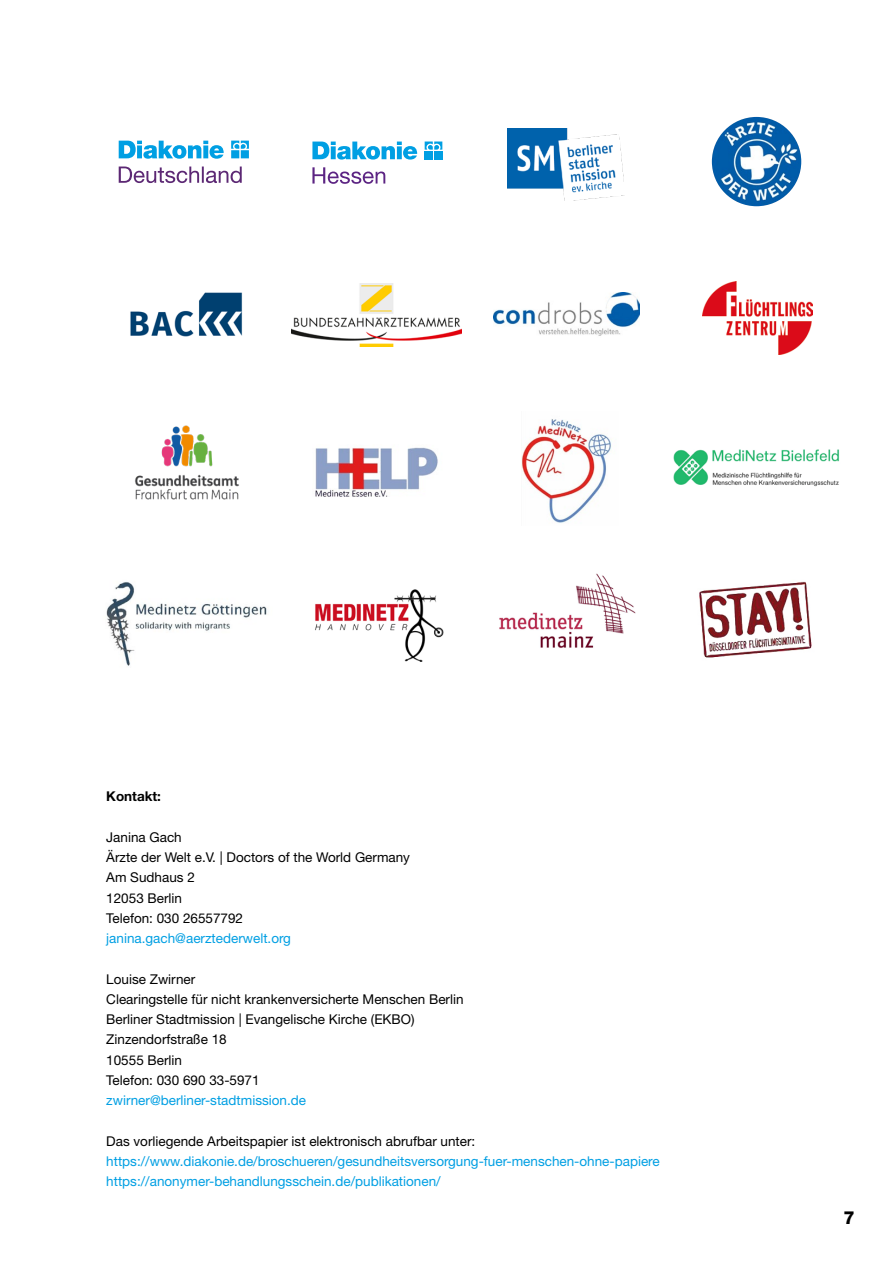
<style>
.page{position:relative;width:893px;height:1263px;background:#fff}
.page>*{position:absolute;margin:0;border:0;box-sizing:border-box;transform-origin:0 0}
.t1{font:800 18px "Helvetica Neue LT Pro";color:#000}
.t2{font:13.5px/20.2px "Helvetica Neue LT Pro";color:#000}
.t3{font:13.5px/20.2px "Helvetica Neue LT Pro";color:#009fe3}
.t4{font:700 13.5px "Helvetica Neue LT Pro";color:#000}
</style>
<div class="page">
<img style="left:493px;top:292px;width:147px;height:44px">
<img style="left:135px;top:425px;width:104px;height:75px">
<img style="left:106px;top:581px;width:161px;height:85px">
<img style="left:712px;top:117px;width:89px;height:89px;border-radius:45px">
<img style="left:508px;top:129px;width:116px;height:72px">
<img style="left:499px;top:573px;width:137px;height:75px">
<img style="left:702px;top:282px;width:110px;height:72px">
<img style="left:291px;top:284px;width:170px;height:62px">
<img style="left:315px;top:447px;width:123px;height:50px">
<img style="left:699px;top:581px;width:113px;height:77px">
<img style="left:130px;top:292px;width:113px;height:45px">
<img style="left:315px;top:590px;width:129px;height:71px">
<img style="left:521px;top:419px;width:90px;height:104px">
<svg style="left:119px;top:167px;width:123px;height:16px"></svg>
<svg style="left:119px;top:141px;width:130px;height:18px"></svg>
<svg style="left:312px;top:142px;width:105px;height:18px"></svg>
<svg style="left:425px;top:142px;width:17px;height:8px"></svg>
<div style="left:425px;top:151px;width:8px;height:8px;background:#009fe3"></div>
<div style="left:434px;top:151px;width:8px;height:8px;background:#009fe3"></div>
<svg style="left:312px;top:167px;width:73px;height:17px"></svg>
<img style="left:673px;top:449px;width:166px;height:38px">
<p class="t4" style="left:106px;top:788px;width:56px">Kontakt:</p>
<p class="t2" style="left:106px;top:826px;width:305px">Janina Gach<br>Ärzte der Welt e.V. | Doctors of the World Germany<br>Am Sudhaus 2<br>12053 Berlin<br>Telefon: 030 26557792</p>
<p class="t3" style="left:106px;top:928px;width:186px">janina.gach@aerztederwelt.org</p>
<p class="t2" style="left:106px;top:968px;width:359px">Louise Zwirner<br>Clearingstelle für nicht krankenversicherte Menschen Berlin<br>Berliner Stadtmission | Evangelische Kirche (EKBO)<br>Zinzendorfstraße 18<br>10555 Berlin<br>Telefon: 030 690 33-5971</p>
<p class="t3" style="left:106px;top:1090px;width:201px">zwirner@berliner-stadtmission.de</p>
<p class="t2" style="left:106px;top:1130px;width:371px">Das vorliegende Arbeitspapier ist elektronisch abrufbar unter:</p>
<p class="t3" style="left:106px;top:1150px;width:555px">https://www.diakonie.de/broschueren/gesundheitsversorgung-fuer-menschen-ohne-papiere https://anonymer-behandlungsschein.de/publikationen/</p>
<h1 class="t1" style="left:843px;top:1207px;width:13px">7</h1>
</div>
